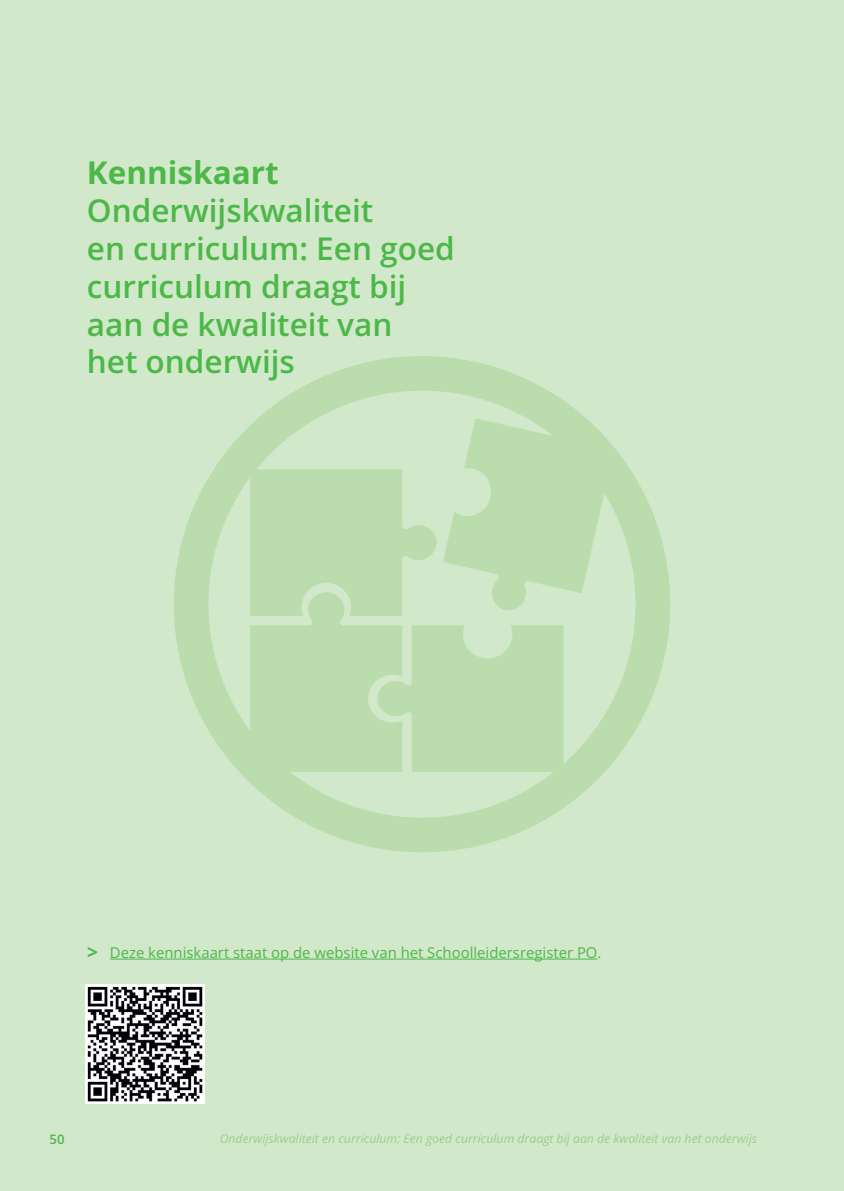
<style>
.page{position:relative;width:844px;height:1191px;background:#fff}
.page>*{position:absolute;margin:0;border:0;box-sizing:border-box;transform-origin:0 0}
.t1{font:600 31.5px/37.8px "Open Sans";color:#4cb848}
.t2{font:700 31.5px "Open Sans";color:#4cb848}
.t3{font:14.88px "Open Sans";color:#4cb848}
.t4{font:600 13.12px "Open Sans";color:#4cb848}
.t5{font:italic 12.25px "Open Sans";color:#9acf8a}
.s1{font-weight:700;font-size:19.25px}
</style>
<div class="page">
<div style="left:0;top:0;width:843px;height:1191px;background:#d2e8ca"></div>
<hr style="left:110px;top:958px;width:487px;height:1px;background:#4cb848">
<svg style="left:174px;top:356px;width:496px;height:496px"></svg>
<svg style="left:250px;top:418px;width:364px;height:354px"></svg>
<img style="left:86px;top:984px;width:118px;height:119px">
<h1 class="t2" style="left:87px;top:151px;width:193px">Kenniskaart</h1>
<h1 class="t1" style="left:87px;top:191px;width:369px">Onderwijskwaliteit<br>en curriculum: Een goed curriculum draagt bij aan de kwaliteit van<br>het onderwijs</h1>
<p class="t3" style="left:87px;top:942px;width:515px"><span class="s1">&gt;</span> Deze kenniskaart staat op de website van het Schoolleidersregister PO.</p>
<p class="t4" style="left:50px;top:1129px;width:16px">50</p>
<p class="t5" style="left:220px;top:1130px;width:538px">Onderwijskwaliteit en curriculum: Een goed curriculum draagt bij aan de kwaliteit van het onderwijs</p>
</div>
